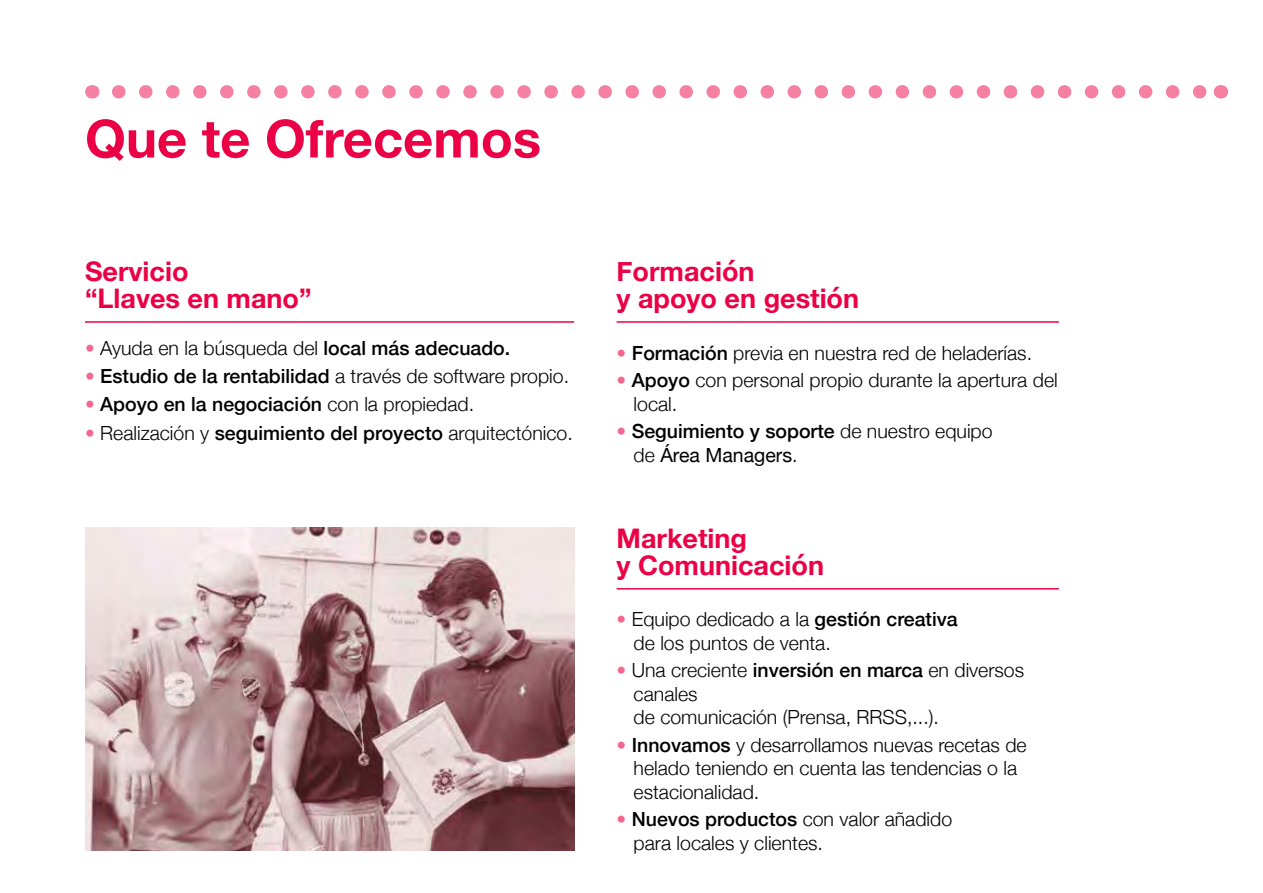
<style>
.page{position:relative;width:1263px;height:893px;background:#fff}
.page>*{position:absolute;margin:0;border:0;box-sizing:border-box;transform-origin:0 0}
.t1{font:700 52.5px "Helvetica Neue";color:#eb0045}
.t2{font:700 27px/27px "Helvetica Neue";color:#eb0045}
.t3{font:300 19.5px/23.4px "Helvetica Neue";color:#000}
.t4{font:500 19.5px/23.4px "Helvetica Neue";color:#000}
.s1{color:#f3668f}
.s2{font-weight:500}
.s3{font-weight:300;color:#f3668f}
.s4{font-weight:300}
.s5{font-weight:400}
</style>
<div class="page">
<hr style="left:85px;top:321px;width:489px;height:2px;background:#eb0045">
<hr style="left:617px;top:321px;width:442px;height:2px;background:#eb0045">
<hr style="left:617px;top:588px;width:442px;height:2px;background:#eb0045">
<img style="left:85px;top:527px;width:489px;height:323px">
<svg style="left:119px;top:85px;width:1088px;height:14px"></svg>
<svg style="left:92px;top:85px;width:1px;height:14px"></svg>
<svg style="left:1220px;top:85px;width:1px;height:14px"></svg>
<h1 class="t1" style="left:85px;top:98px;width:457px">Que te Ofrecemos</h1>
<h2 class="t2" style="left:85px;top:259px;width:228px">Servicio<br>“Llaves en mano”</h2>
<p class="t3" style="left:85px;top:335px;width:427px"><span class="s1">•</span> Ayuda en la búsqueda del <span class="s2">local más adecuado.</span></p>
<p class="t3" style="left:85px;top:363px;width:482px"><span class="s1">•</span> <span class="s2">Estudio de la rentabilidad</span> a través de software propio.</p>
<p class="t4" style="left:85px;top:390px;width:387px"><span class="s3">•</span> Apoyo en la negociación <span class="s4">con la propiedad.</span></p>
<p class="t3" style="left:85px;top:420px;width:485px"><span class="s1">•</span> Realización y <span class="s2">seguimiento del proyecto</span> arquitectónico.</p>
<h2 class="t2" style="left:617px;top:259px;width:244px">Formación<br>y apoyo en gestión</h2>
<p class="t3" style="left:617px;top:339px;width:413px"><span class="s1">•</span> <span class="s2">Formación</span> previa en nuestra red de heladerías.</p>
<p class="t3" style="left:634px;top:367px;width:426px;text-indent:-17px"><span class="s1">•</span> <span class="s2">Apoyo</span> con personal propio durante la apertura del local.</p>
<p class="t4" style="left:634px;top:418px;width:361px;text-indent:-17px"><span class="s3">•</span> Seguimiento y soporte <span class="s4">de nuestro equipo de</span> <span class="s5">Área Managers</span><span class="s4">.</span></p>
<h2 class="t2" style="left:617px;top:526px;width:209px">Marketing<br>y Comunicación</h2>
<p class="t3" style="left:634px;top:606px;width:326px;text-indent:-17px"><span class="s1">•</span> Equipo dedicado a la <span class="s2">gestión creativa </span>de los puntos de venta.</p>
<p class="t3" style="left:634px;top:657px;width:392px;text-indent:-17px"><span class="s1">•</span> Una creciente <span class="s2">inversión en marca</span> en diversos canales<br>de comunicación (Prensa, RRSS,...).</p>
<p class="t3" style="left:634px;top:732px;width:395px;text-indent:-17px"><span class="s1">•</span> <span class="s2">Innovamos</span> y desarrollamos nuevas recetas de helado teniendo en cuenta las tendencias o la estacionalidad.</p>
<p class="t3" style="left:634px;top:806px;width:320px;text-indent:-17px"><span class="s1">•</span> <span class="s2">Nuevos productos</span> con valor añadido para locales y clientes.</p>
</div>
